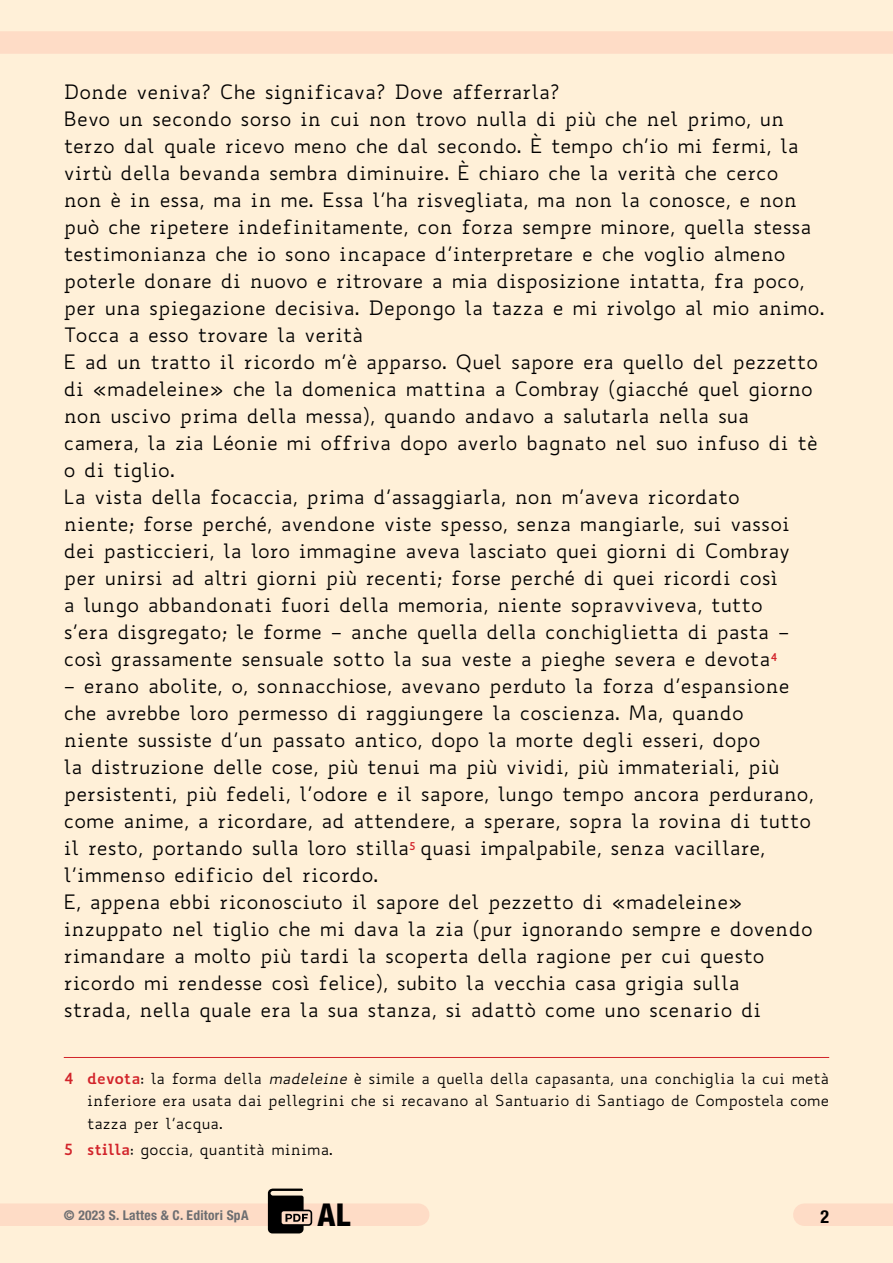
<style>
.page{position:relative;width:893px;height:1263px;background:#fff0d8}
.page>*{position:absolute;margin:0;border:0;box-sizing:border-box;transform-origin:0 0}
.t1{font:800 condensed 31.5px "Helvetica Neue LT Std";color:#000}
.t2{font:19.5px/27px "Biancoenero";color:#000}
.t3{font:700 condensed 18px "Helvetica Neue LT Std";color:#000}
.t4{font:15px/22.5px "Biancoenero";color:#000;text-align:justify}
.t5{font:700 condensed 13.5px "Helvetica Neue LT Std";letter-spacing:.02em;color:#6d6e71}
.s1{font-weight:700;color:#d2232a}
.s2{font-style:italic}
</style>
<div class="page">
<div style="left:0;top:1203px;width:418px;height:23px;background:#fedcc6"></div>
<div style="left:0;top:31px;width:893px;height:23px;background:#fedcc6"></div>
<hr style="left:64px;top:1057px;width:765px;height:1px;background:#d2232a">
<div style="left:804px;top:1203px;width:89px;height:23px;background:#fedcc6"></div>
<svg style="left:268px;top:1188px;width:44px;height:45px"></svg>
<p class="t2" style="left:64px;top:78px;width:762px">Donde veniva? Che significava? Dove afferrarla?<br>Bevo un secondo sorso in cui non trovo nulla di più che nel primo, un terzo dal quale ricevo meno che dal secondo. È tempo ch’io mi fermi, la virtù della bevanda sembra diminuire. È chiaro che la verità che cerco<br>non è in essa, ma in me. Essa l’ha risvegliata, ma non la conosce, e non può che ripetere indefinitamente, con forza sempre minore, quella stessa testimonianza che io sono incapace d’interpretare e che voglio almeno poterle donare di nuovo e ritrovare a mia disposizione intatta, fra poco, per una spiegazione decisiva. Depongo la tazza e mi rivolgo al mio animo.<br>Tocca a esso trovare la verità<br>E ad un tratto il ricordo m’è apparso. Quel sapore era quello del pezzetto di «madeleine» che la domenica mattina a Combray (giacché quel giorno non uscivo prima della messa), quando andavo a salutarla nella sua camera, la zia Léonie mi offriva dopo averlo bagnato nel suo infuso di tè o di tiglio.<br>La vista della focaccia, prima d’assaggiarla, non m’aveva ricordato<br>niente; forse perché, avendone viste spesso, senza mangiarle, sui vassoi dei pasticcieri, la loro immagine aveva lasciato quei giorni di Combray per unirsi ad altri giorni più recenti; forse perché di quei ricordi così<br>a lungo abbandonati fuori della memoria, niente sopravviveva, tutto<br>s’era disgregato; le forme – anche quella della conchiglietta di pasta – così grassamente sensuale sotto la sua veste a pieghe severa e devota<sup>4</sup></p>
<p class="t2" style="left:64px;top:672px;width:751px">– erano abolite, o, sonnacchiose, avevano perduto la forza d’espansione che avrebbe loro permesso di raggiungere la coscienza. Ma, quando<br>niente sussiste d’un passato antico, dopo la morte degli esseri, dopo<br>la distruzione delle cose, più tenui ma più vividi, più immateriali, più persistenti, più fedeli, l’odore e il sapore, lungo tempo ancora perdurano, come anime, a ricordare, ad attendere, a sperare, sopra la rovina di tutto il resto, portando sulla loro stilla<sup>5</sup> quasi impalpabile, senza vacillare, l’immenso edificio del ricordo.<br>E, appena ebbi riconosciuto il sapore del pezzetto di «madeleine» inzuppato nel tiglio che mi dava la zia (pur ignorando sempre e dovendo rimandare a molto più tardi la scoperta della ragione per cui questo ricordo mi rendesse così felice), subito la vecchia casa grigia sulla<br>strada, nella quale era la sua stanza, si adattò come uno scenario di</p>
<p class="t4" style="left:87px;top:1067px;width:743px;text-indent:-23px"><span class="s1">4 devota</span>: la forma della <span class="s2">madeleine</span> è simile a quella della capasanta, una conchiglia la cui metà inferiore era usata dai pellegrini che si recavano al Santuario di Santiago de Compostela come tazza per l’acqua.</p>
<p class="t4" style="left:64px;top:1138px;width:271px"><span class="s1">5 stilla</span>: goccia, quantità minima.</p>
<p class="t5" style="left:64px;top:1206px;width:186px">© 2023 S. Lattes &amp; C. Editori SpA</p>
<h1 class="t1" style="left:318px;top:1195px;width:34px">AL</h1>
<p class="t3" style="left:820px;top:1206px;width:10px">2</p>
</div>
